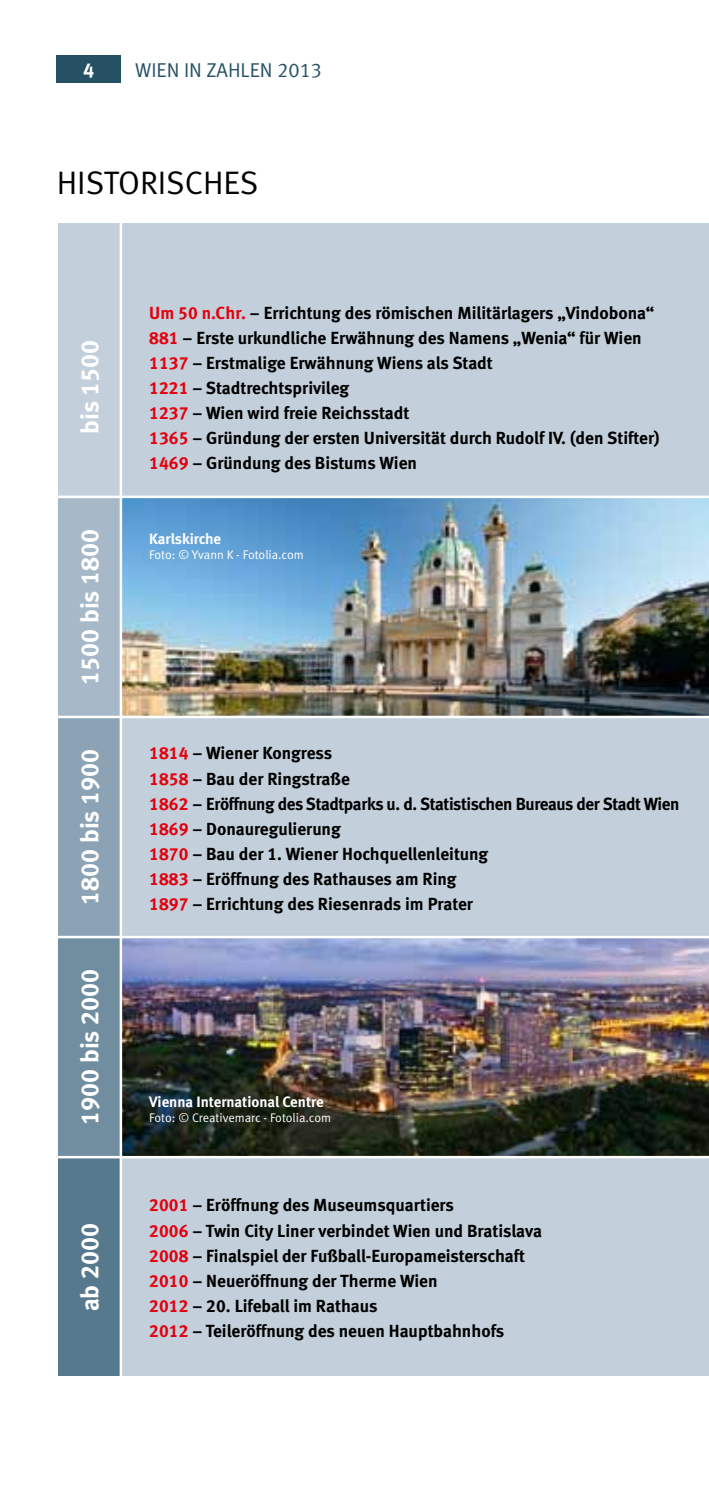
<style>
.page{position:relative;width:709px;height:1489px;background:#fff}
.page>*{position:absolute;margin:0;border:0;box-sizing:border-box;transform-origin:0 0}
.t1{font:32.5px "Meta Normal LF";color:#000}
.t2{font:25px "Meta Bold LF";color:#fff}
.t3{font:20px "Meta Normal LF";color:#265165}
.t4{font:20px "Meta Bold LF";color:#fff}
.t5{font:17.5px "Meta Bold LF";color:#000}
.t6{font:17.5px "Meta Bold LF";letter-spacing:-.02em;color:#000}
.t7{font:15px "Meta Bold LF";color:#fff}
.t8{font:12.5px "Meta Normal LF";letter-spacing:-.005em;color:#fff}
.s1{color:#e3000f}
</style>
<div class="page">
<div style="left:57px;top:56px;width:64px;height:27px;background:#265165"></div>
<img style="left:58px;top:223px;width:651px;height:1153px">
<p class="t4" style="left:83px;top:58px;width:13px">4</p>
<p class="t3" style="left:135px;top:59px;width:188px">WIEN IN ZAHLEN 2013</p>
<h2 class="t1" style="left:57px;top:164px;width:203px">HISTORISCHES</h2>
<p class="t2" style="left:75px;top:433px;width:95px;rotate:-90deg">bis 1500</p>
<p class="t5" style="left:149px;top:302px;width:506px"><span class="s1">Um 50 n.Chr.</span> – Errichtung des römischen Militärlagers „Vindobona“</p>
<p class="t5" style="left:149px;top:327px;width:494px"><span class="s1">881</span> – Erste urkundliche Erwähnung des Namens „Wenia“ für Wien</p>
<p class="t5" style="left:149px;top:352px;width:345px"><span class="s1">1137</span> – Erstmalige Erwähnung Wiens als Stadt</p>
<p class="t5" style="left:149px;top:377px;width:201px"><span class="s1">1221</span> – Stadtrechtsprivileg</p>
<p class="t5" style="left:149px;top:402px;width:261px"><span class="s1">1237</span> – Wien wird freie Reichsstadt</p>
<p class="t5" style="left:149px;top:427px;width:512px"><span class="s1">1365</span> – Gründung der ersten Universität durch Rudolf IV. (den Stifter)</p>
<p class="t5" style="left:149px;top:452px;width:269px"><span class="s1">1469</span> – Gründung des Bistums Wien</p>
<p class="t2" style="left:75px;top:684px;width:157px;rotate:-90deg">1500 bis 1800</p>
<p class="t7" style="left:149px;top:530px;width:73px">Karlskirche</p>
<p class="t8" style="left:149px;top:547px;width:156px">Foto: © Yvann K - Fotolia.com</p>
<p class="t2" style="left:75px;top:904px;width:157px;rotate:-90deg">1800 bis 1900</p>
<p class="t5" style="left:149px;top:743px;width:184px"><span class="s1">1814</span> – Wiener Kongress</p>
<p class="t5" style="left:149px;top:768px;width:202px"><span class="s1">1858</span> – Bau der Ringstraße</p>
<p class="t6" style="left:149px;top:793px;width:532px"><span class="s1">1862</span> – Eröffnung des Stadtparks u. d. Statistischen Bureaus der Stadt Wien</p>
<p class="t5" style="left:149px;top:818px;width:193px"><span class="s1">1869</span> – Donauregulierung</p>
<p class="t5" style="left:149px;top:843px;width:340px"><span class="s1">1870</span> – Bau der 1. Wiener Hochquellenleitung</p>
<p class="t5" style="left:149px;top:868px;width:309px"><span class="s1">1883</span> – Eröffnung des Rathauses am Ring</p>
<p class="t5" style="left:149px;top:893px;width:325px"><span class="s1">1897</span> – Errichtung des Riesenrads im Prater</p>
<p class="t2" style="left:75px;top:1063px;width:95px;rotate:-90deg">b 2000</p>
<p class="t2" style="left:75px;top:1124px;width:95px;rotate:-90deg">1900 is</p>
<p class="t7" style="left:149px;top:1092px;width:176px">Vienna International Centre</p>
<p class="t8" style="left:149px;top:1110px;width:183px">Foto: © Creativemarc - Fotolia.com</p>
<p class="t5" style="left:149px;top:1194px;width:306px"><span class="s1">2001</span> – Eröffnung des Museumsquartiers</p>
<p class="t2" style="left:75px;top:1311px;width:90px;rotate:-90deg">ab 2000</p>
<p class="t5" style="left:149px;top:1219px;width:394px"><span class="s1">2006</span> – Twin City Liner verbindet Wien und Bratislava</p>
<p class="t5" style="left:149px;top:1244px;width:377px"><span class="s1">2008</span> – Finalspiel der Fußball-Europameisterschaft</p>
<p class="t5" style="left:149px;top:1269px;width:290px"><span class="s1">2010</span> – Neueröffnung der Therme Wien</p>
<p class="t5" style="left:149px;top:1294px;width:230px"><span class="s1">2012</span> – 20. Lifeball im Rathaus</p>
<p class="t5" style="left:149px;top:1319px;width:356px"><span class="s1">2012</span> – Teileröffnung des neuen Hauptbahnhofs</p>
</div>
